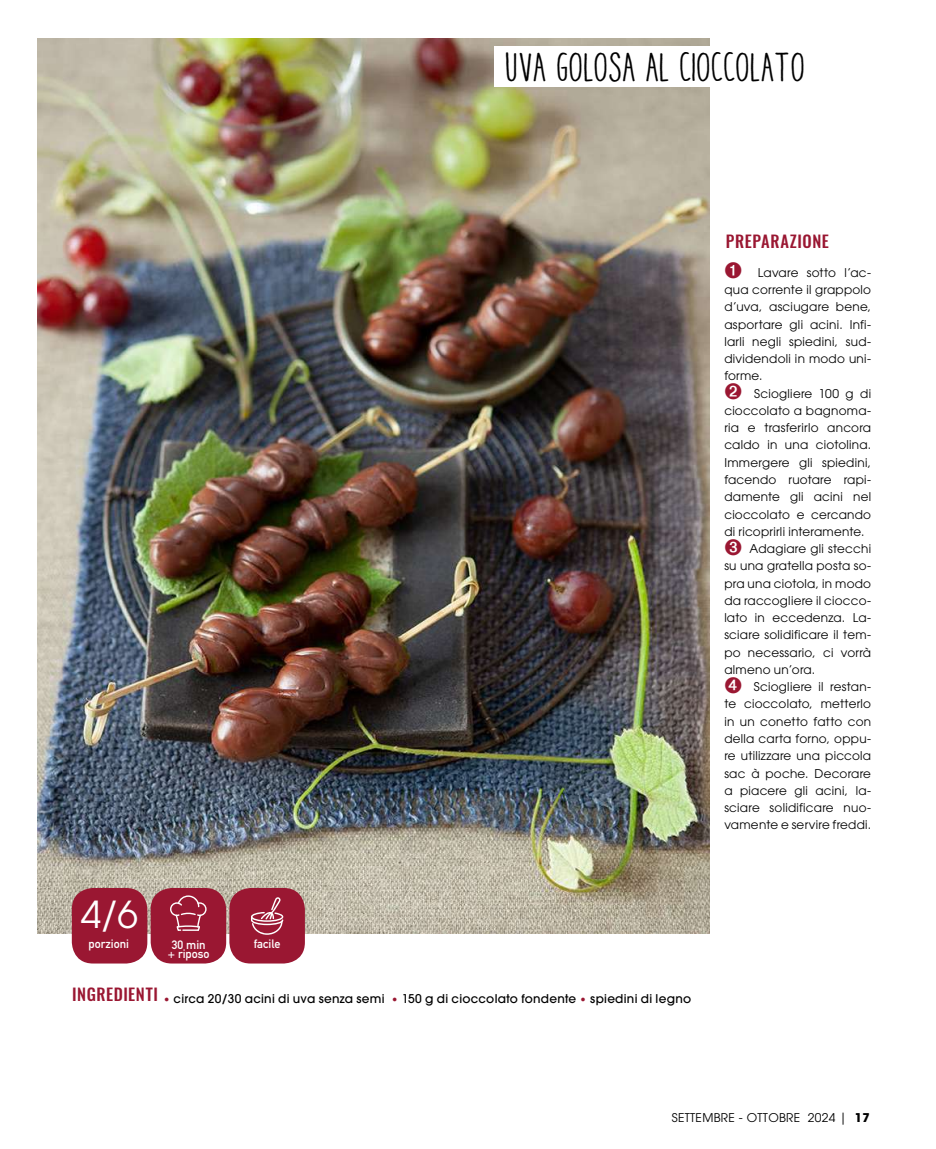
<style>
.page{position:relative;width:936px;height:1149px;background:#fff}
.page>*{position:absolute;margin:0;border:0;box-sizing:border-box;transform-origin:0 0}
.t1{font:condensed 40.5px "Aracne";color:#000}
.t2{font:37.05px "Avant Garde";color:#fff}
.t3{font:500 16.5px "Oswald";letter-spacing:.035em;color:#9a1732}
.t4{font:12px/17.2px "Avant Garde";letter-spacing:.02em;color:#000}
.t5{font:500 12px "Avant Garde";letter-spacing:.02em;color:#000}
.t6{font:700 12px/9px "DIN Alternate";color:#fff;text-align:center}
.s1{font-family:"Oswald";font-size:16.5px;color:#9a1732}
.s2{color:#9a1732}
.s3{font-weight:700}
</style>
<div class="page">
<img style="left:37px;top:38px;width:672px;height:895px">
<div style="left:494px;top:46px;width:370px;height:40px;background:#fff"></div>
<div style="left:229px;top:887px;width:76px;height:76px;background:#9a1732;border-radius:21px"></div>
<svg style="left:251px;top:897px;width:32px;height:37px"></svg>
<div style="left:72px;top:887px;width:75px;height:76px;background:#9a1732;border-radius:21px"></div>
<div style="left:151px;top:887px;width:75px;height:76px;background:#9a1732;border-radius:21px"></div>
<svg style="left:170px;top:895px;width:36px;height:35px"></svg>
<h1 class="t1" style="left:506px;top:43px;width:301px">UVA GOLOSA AL CIOCCOLATO</h1>
<h2 class="t2" style="left:81px;top:891px;width:59px">4/6</h2>
<p class="t6" style="left:89px;top:938px;width:42px">porzioni</p>
<p class="t6" style="left:254px;top:938px;width:28px">facile</p>
<p class="t6" style="left:168px;top:938px;width:43px">30 min + riposo</p>
<p class="t5" style="left:72px;top:990px;width:620px"><span class="s1">INGREDIENTI</span> <span class="s2">•</span> circa 20/30 acini di uva senza semi <span class="s2">•</span> 150 g di cioccolato fondente <span class="s2">•</span> spiedini di legno</p>
<h3 class="t3" style="left:725px;top:229px;width:104px">PREPARAZIONE</h3>
<p class="t4" style="left:724px;top:264px;width:148px"><span class="s2">➊</span> Lavare sotto l’ac&shy;qua corrente il grappolo d’uva, asciugare bene, asportare gli acini. Infi&shy;larli negli spiedini, sud&shy;dividendoli in modo uni&shy;forme.<br><span class="s2">➋</span> Sciogliere 100 g di cioccolato a bagnoma&shy;ria e trasferirlo ancora caldo in una ciotolina.<br>Immergere gli spiedini, facendo ruotare rapi&shy;damente gli acini nel cioccolato e cercando di ricoprirli interamente.<br><span class="s2">➌</span> Adagiare gli stecchi su una gratella posta so&shy;pra una ciotola, in modo da raccogliere il ciocco&shy;lato in eccedenza. La&shy;sciare solidificare il tem&shy;po necessario, ci vorrà almeno un’ora.<br><span class="s2">➍</span> Sciogliere il restan&shy;te cioccolato, metterlo in un conetto fatto con della carta forno, oppu&shy;re utilizzare una piccola sac à poche. Decorare a piacere gli acini, la&shy;sciare solidificare nuo&shy;vamente e servire freddi.</p>
<p class="t4" style="left:671px;top:1109px;width:200px">SETTEMBRE - OTTOBRE 2024 | <span class="s3">17</span></p>
</div>
